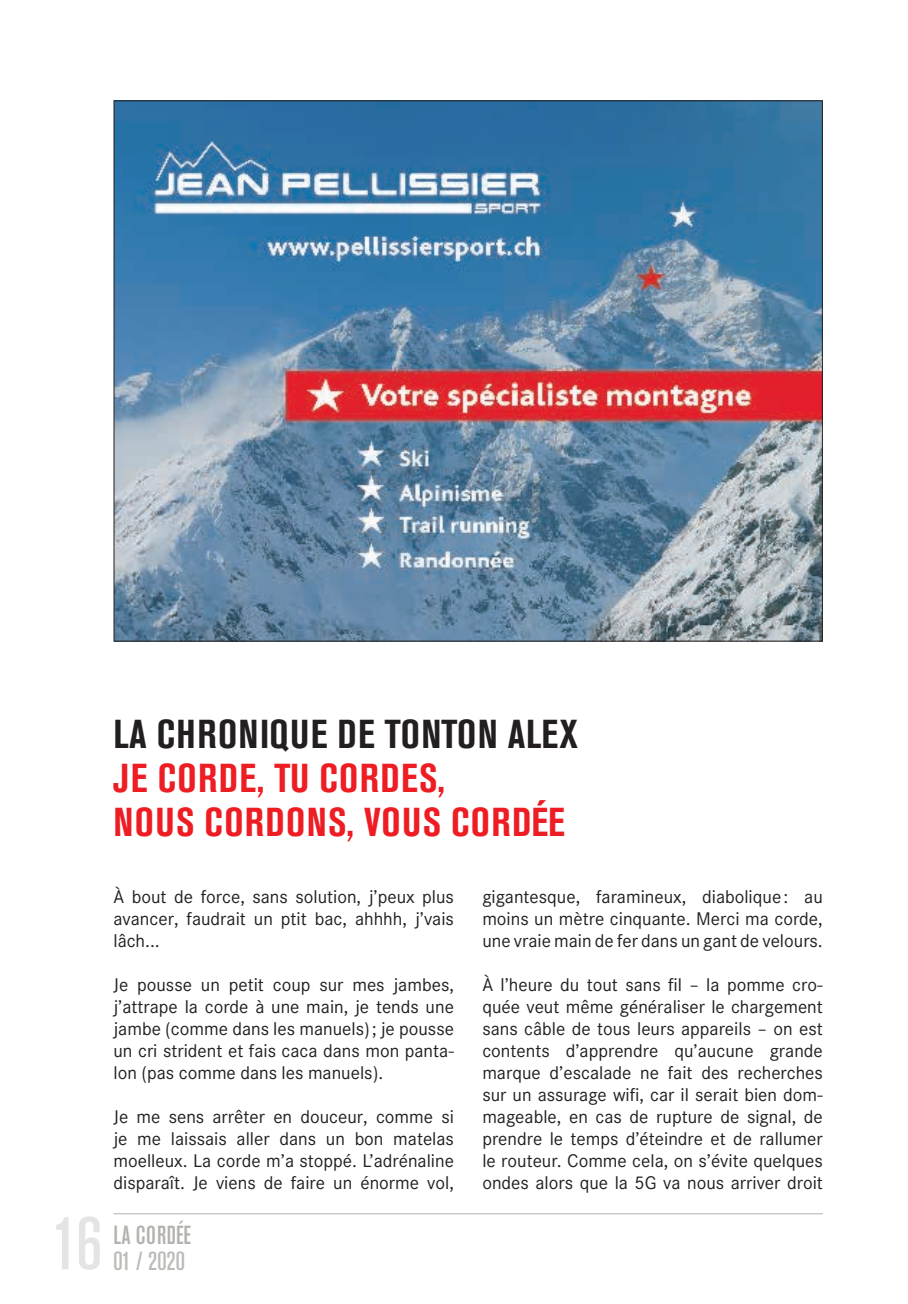
<style>
.page{position:relative;width:908px;height:1304px;background:#fff}
.page>*{position:absolute;margin:0;border:0;box-sizing:border-box;transform-origin:0 0}
.t1{font:500 74px "Akzidenz Grot Con BQ";color:#e4e4e4}
.t2{font:700 40px/44px "Akzidenz Grot Con BQ";letter-spacing:.035em;color:#ee1d23}
.t3{font:700 40px "Akzidenz Grot Con BQ";letter-spacing:.035em;color:#231f20}
.t4{font:500 26px "Akzidenz Grot Con BQ";letter-spacing:.02em;color:#b4b2ae}
.t5{font:500 26px "Akzidenz Grot Con BQ";color:#bdbbb8}
.t6{font:18px/22px "Corporate SBQ";color:#231f20;text-align:justify}
</style>
<div class="page">
<hr style="left:113px;top:1213px;width:709px;height:1px;background:#b4b2ae">
<img style="left:115px;top:102px;width:705px;height:538px">
<h2 class="t3" style="left:113px;top:711px;width:466px">LA CHRONIQUE DE TONTON ALEX</h2>
<h2 class="t2" style="left:113px;top:757px;width:452px">JE CORDE, TU CORDES,<br>NOUS CORDONS, VOUS CORDÉE</h2>
<h1 class="t1" style="left:51px;top:1202px;width:52px">16</h1>
<p class="t6" style="left:113px;top:886px;width:342px">À bout de force, sans solution, j’peux plus avancer, faudrait un ptit bac, ahhhh, j’vais lâch...</p>
<p class="t6" style="left:113px;top:974px;width:342px">Je pousse un petit coup sur mes jambes, j’attrape la corde à une main, je tends une jambe (comme dans les manuels); je pousse un cri strident et fais caca dans mon panta&shy;lon (pas comme dans les manuels).</p>
<p class="t6" style="left:113px;top:1106px;width:342px">Je me sens arrêter en douceur, comme si je me laissais aller dans un bon matelas moelleux. La corde m’a stoppé. L’adrénaline disparaît. Je viens de faire un énorme vol,</p>
<h3 class="t4" style="left:113px;top:1220px;width:79px">LA CORDÉE</h3>
<h3 class="t5" style="left:113px;top:1246px;width:73px">01 / 2020</h3>
<p class="t6" style="left:482px;top:886px;width:342px">gigantesque, faramineux, diabolique: au moins un mètre cinquante. Merci ma corde, une vraie main de fer dans un gant de velours.</p>
<p class="t6" style="left:482px;top:974px;width:342px">À l’heure du tout sans fil – la pomme cro&shy;quée veut même généraliser le chargement sans câble de tous leurs appareils – on est contents d’apprendre qu’aucune grande marque d’escalade ne fait des recherches sur un assurage wifi, car il serait bien dom&shy;mageable, en cas de rupture de signal, de prendre le temps d’éteindre et de rallumer le routeur. Comme cela, on s’évite quelques ondes alors que la 5G va nous arriver droit</p>
</div>
